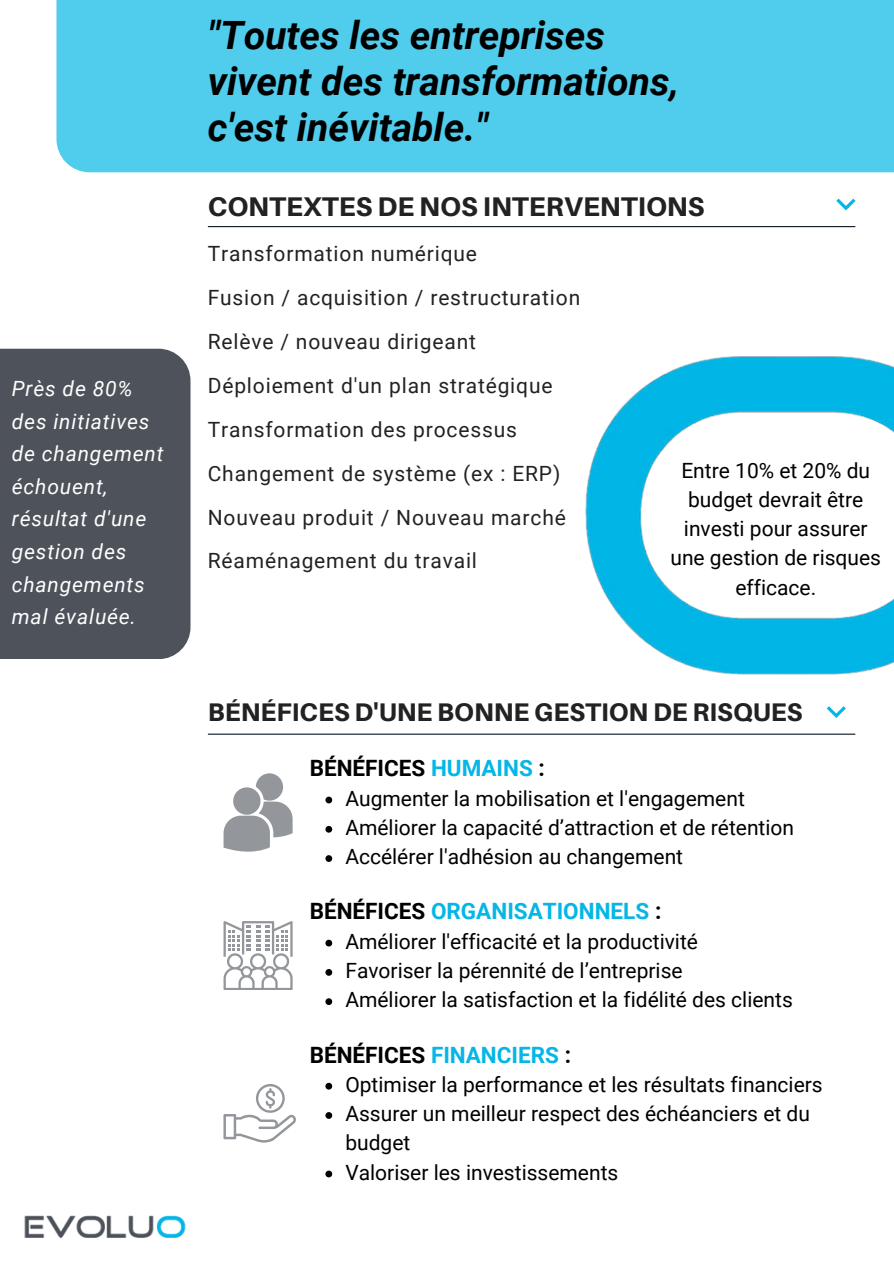
<style>
.page{position:relative;width:894px;height:1264px;background:#fff}
.page>*{position:absolute;margin:0;border:0;box-sizing:border-box;transform-origin:0 0}
.t1{font:italic 700 39px/46.2px "Roboto";color:#000}
.t2{font:800 27px "Aileron";color:#222}
.t3{font:800 25.5px "Aileron";color:#222}
.t4{font:700 22.5px "Roboto";color:#000}
.t5{font:700 22.5px "Roboto";color:#05b6e6}
.t6{font:21px/29.2px "Roboto";color:#000}
.t7{font:21px "Roboto";letter-spacing:.04em;color:#222}
.t8{font:italic 21px/32.7px "Roboto";letter-spacing:.04em;color:#fff}
.s1{color:#05b6e6}
.s2{color:#000}
</style>
<div class="page">
<div style="left:0;top:349px;width:190px;height:310px;background:#4d525b"></div>
<div style="left:56px;top:0;width:837px;height:172px;background:#50cced"></div>
<img style="left:470px;top:198px;width:423px;height:537px">
<hr style="left:208px;top:226px;width:646px;height:1px;background:#0b1623">
<svg style="left:836px;top:199px;width:19px;height:11px"></svg>
<img style="left:24px;top:1215px;width:162px;height:23px">
<svg style="left:223px;top:773px;width:69px;height:78px"></svg>
<svg style="left:223px;top:1084px;width:73px;height:58px"></svg>
<svg style="left:223px;top:921px;width:69px;height:68px"></svg>
<svg style="left:325px;top:939px;width:7px;height:7px"></svg>
<svg style="left:325px;top:969px;width:7px;height:6px"></svg>
<svg style="left:325px;top:998px;width:7px;height:7px"></svg>
<svg style="left:325px;top:796px;width:7px;height:7px"></svg>
<svg style="left:325px;top:826px;width:7px;height:6px"></svg>
<svg style="left:325px;top:855px;width:7px;height:7px"></svg>
<svg style="left:325px;top:1082px;width:7px;height:7px"></svg>
<svg style="left:325px;top:1112px;width:7px;height:6px"></svg>
<svg style="left:325px;top:1170px;width:7px;height:7px"></svg>
<svg style="left:657px;top:446px;width:236px;height:166px"></svg>
<hr style="left:208px;top:733px;width:646px;height:1px;background:#0b1623">
<svg style="left:826px;top:706px;width:19px;height:12px"></svg>
<p class="t8" style="left:12px;top:372px;width:153px">Près de 80% des initiatives de changement échouent, résultat d'une gestion des changements mal évaluée.</p>
<p class="t1" style="left:208px;top:12px;width:473px">"Toutes les entreprises vivent des transformations, c'est inévitable."</p>
<p class="t2" style="left:208px;top:190px;width:498px">CONTEXTES DE NOS INTERVENTIONS</p>
<h2 class="t7" style="left:208px;top:242px;width:271px">Transformation numérique</h2>
<p class="t7" style="left:208px;top:285px;width:374px">Fusion / acquisition / restructuration</p>
<p class="t7" style="left:208px;top:329px;width:270px">Relève / nouveau dirigeant</p>
<p class="t7" style="left:208px;top:373px;width:346px">Déploiement d'un plan stratégique</p>
<p class="t7" style="left:208px;top:417px;width:310px">Transformation des processus</p>
<p class="t7" style="left:208px;top:461px;width:354px">Changement de système (ex : ERP)</p>
<p class="t7" style="left:208px;top:505px;width:359px">Nouveau produit / Nouveau marché</p>
<p class="t7" style="left:208px;top:549px;width:271px">Réaménagement du travail</p>
<p class="t6" style="left:670px;top:456px;width:212px;text-align:center">Entre 10% et 20% du budget devrait être investi pour assurer une gestion de risques efficace.</p>
<p class="t3" style="left:208px;top:695px;width:596px">BÉNÉFICES D'UNE BONNE GESTION DE RISQUES</p>
<p class="t4" style="left:309px;top:755px;width:237px">BÉNÉFICES <span class="s1">HUMAINS</span> :</p>
<p class="t6" style="left:345px;top:783px;width:401px">Augmenter la mobilisation et l'engagement</p>
<p class="t6" style="left:345px;top:813px;width:450px">Améliorer la capacité d’attraction et de rétention</p>
<p class="t6" style="left:345px;top:842px;width:339px">Accélérer l'adhésion au changement</p>
<p class="t5" style="left:309px;top:898px;width:353px"><span class="s2">BÉNÉFICES</span> ORGANISATIONNELS <span class="s2">:</span></p>
<h2 class="t6" style="left:345px;top:926px;width:354px">Améliorer l'efficacité et la productivité</h2>
<h3 class="t6" style="left:345px;top:956px;width:338px">Favoriser la pérennité de l’entreprise</h3>
<p class="t6" style="left:345px;top:985px;width:449px">Améliorer la satisfaction et la fidélité des clients</p>
<h3 class="t4" style="left:309px;top:1041px;width:263px">BÉNÉFICES <span class="s1">FINANCIERS</span> :</h3>
<p class="t6" style="left:345px;top:1070px;width:478px">Optimiser la performance et les résultats financiers</p>
<p class="t6" style="left:345px;top:1099px;width:466px">Assurer un meilleur respect des échéanciers et du budget</p>
<p class="t6" style="left:345px;top:1157px;width:274px">Valoriser les investissements</p>
</div>
